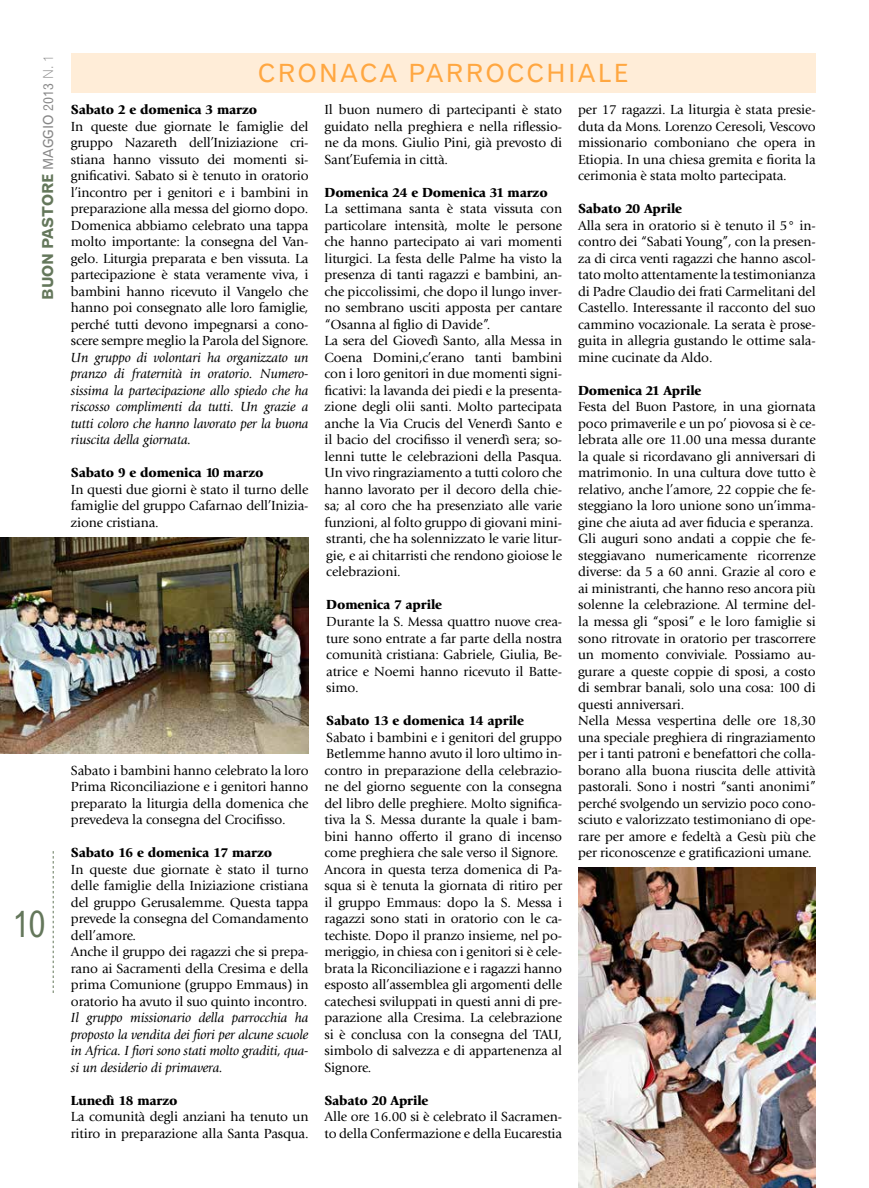
<style>
.page{position:relative;width:869px;height:1188px;background:#fff}
.page>*{position:absolute;margin:0;border:0;box-sizing:border-box;transform-origin:0 0}
.t1{font:37.5px "Gothic 720 BT Roman B";color:#64775b;scale:.9 1}
.t2{font:25px "Gothic 720 BT Roman B";letter-spacing:.1em;color:#ffa741}
.t3{font:15px "Gothic 720 BT Bold B";color:#64775b}
.t4{font:13.75px/16.5px "Giovanni Std";letter-spacing:-.01em;color:#000;text-align:justify}
.t5{font:italic 13.75px/16.5px "Giovanni Std";letter-spacing:-.01em;color:#000;text-align:justify}
.t6{font:900 13.75px "Giovanni Std";letter-spacing:-.01em;color:#000}
.s1{font-family:"Gothic 720 BT Roman B";font-size:13.75px;color:#878787}
.s2{font-family:"Gothic 720 BT Light B";font-size:13.75px;color:#878787}
</style>
<div class="page">
<svg style="left:53px;top:851px;width:1px;height:141px"></svg>
<img style="left:0;top:537px;width:308px;height:216px">
<img style="left:578px;top:867px;width:237px;height:320px">
<div style="left:71px;top:53px;width:744px;height:39px;background:#ffedd8"></div>
<p class="t3" style="left:39px;top:299px;width:246px;rotate:-90deg">BUON PASTORE <span class="s1">MAGGIO 2013</span> <span class="s2">N. 1</span></p>
<h1 class="t1" style="left:13px;top:900px;width:38px">10</h1>
<h2 class="t2" style="left:258px;top:58px;width:354px">CRONACA PARROCCHIALE</h2>
<p class="t6" style="left:71px;top:101px;width:188px">Sabato 2 e domenica 3 marzo</p>
<p class="t4" style="left:71px;top:118px;width:239px">In queste due giornate le famiglie del gruppo Nazareth dell’Iniziazione cri&shy;stiana hanno vissuto dei momenti si&shy;gnificativi. Sabato si è tenuto in oratorio l’incontro per i genitori e i bambini in preparazione alla messa del giorno dopo.<br>Domenica abbiamo celebrato una tappa molto importante: la consegna del Van&shy;gelo. Liturgia preparata e ben vissuta. La partecipazione è stata veramente viva, i bambini hanno ricevuto il Vangelo che hanno poi consegnato alle loro famiglie, perché tutti devono impegnarsi a cono&shy;scere sempre meglio la Parola del Signore.</p>
<p class="t5" style="left:71px;top:349px;width:239px">Un gruppo di volontari ha organizzato un pranzo di fraternità in oratorio. Numero&shy;sissima la partecipazione allo spiedo che ha riscosso complimenti da tutti. Un grazie a tutti coloro che hanno lavorato per la buona riuscita della giornata.</p>
<p class="t6" style="left:71px;top:464px;width:194px">Sabato 9 e domenica 10 marzo</p>
<p class="t4" style="left:71px;top:481px;width:239px">In questi due giorni è stato il turno delle famiglie del gruppo Cafarnao dell’Inizia&shy;zione cristiana.</p>
<p class="t4" style="left:71px;top:761px;width:239px">Sabato i bambini hanno celebrato la loro Prima Riconciliazione e i genitori hanno preparato la liturgia della domenica che prevedeva la consegna del Crocifisso.</p>
<p class="t6" style="left:71px;top:844px;width:203px">Sabato 16 e domenica 17 marzo</p>
<p class="t4" style="left:71px;top:860px;width:239px;text-align:left">In queste due giornate è stato il turno delle famiglie della Iniziazione cristiana del gruppo Gerusalemme. Questa tappa prevede la consegna del Comandamento dell’amore.<br>Anche il gruppo dei ragazzi che si prepa&shy;rano ai Sacramenti della Cresima e della prima Comunione (gruppo Emmaus) in oratorio ha avuto il suo quinto incontro.</p>
<p class="t5" style="left:71px;top:1009px;width:239px">Il gruppo missionario della parrocchia ha proposto la vendita dei fiori per alcune scuole in Africa. I fiori sono stati molto graditi, qua&shy;si un desiderio di primavera.</p>
<p class="t6" style="left:71px;top:1091px;width:108px">Lunedì 18 marzo</p>
<p class="t4" style="left:71px;top:1108px;width:239px">La comunità degli anziani ha tenuto un ritiro in preparazione alla Santa Pasqua.</p>
<p class="t4" style="left:324px;top:101px;width:239px">Il buon numero di partecipanti è stato guidato nella preghiera e nella riflessio&shy;ne da mons. Giulio Pini, già prevosto di Sant’Eufemia in città.</p>
<p class="t6" style="left:324px;top:184px;width:225px">Domenica 24 e Domenica 31 marzo</p>
<p class="t4" style="left:324px;top:200px;width:239px;text-align:left">La settimana santa è stata vissuta con particolare intensità, molte le persone che hanno partecipato ai vari momenti liturgici. La festa delle Palme ha visto la presenza di tanti ragazzi e bambini, an&shy;che piccolissimi, che dopo il lungo inver&shy;no sembrano usciti apposta per cantare “Osanna al figlio di Davide”.<br>La sera del Giovedì Santo, alla Messa in Coena Domini,c’erano tanti bambini con i loro genitori in due momenti signi&shy;ficativi: la lavanda dei piedi e la presenta&shy;zione degli olii santi. Molto partecipata anche la Via Crucis del Venerdì Santo e il bacio del crocifisso il venerdì sera; so&shy;lenni tutte le celebrazioni della Pasqua.<br>Un vivo ringraziamento a tutti coloro che hanno lavorato per il decoro della chie&shy;sa; al coro che ha presenziato alle varie funzioni, al folto gruppo di giovani mini&shy;stranti, che ha solennizzato le varie litur&shy;gie, e ai chitarristi che rendono gioiose le celebrazioni.</p>
<p class="t6" style="left:326px;top:596px;width:117px">Domenica 7 aprile</p>
<p class="t4" style="left:326px;top:613px;width:237px">Durante la S. Messa quattro nuove crea&shy;ture sono entrate a far parte della nostra comunità cristiana: Gabriele, Giulia, Be&shy;atrice e Noemi hanno ricevuto il Batte&shy;simo.</p>
<p class="t6" style="left:326px;top:712px;width:199px">Sabato 13 e domenica 14 aprile</p>
<p class="t4" style="left:324px;top:728px;width:239px;text-align:left">Sabato i bambini e i genitori del gruppo Betlemme hanno avuto il loro ultimo in&shy;contro in preparazione della celebrazio&shy;ne del giorno seguente con la consegna del libro delle preghiere. Molto significa&shy;tiva la S. Messa durante la quale i bam&shy;bini hanno offerto il grano di incenso come preghiera che sale verso il Signore.<br>Ancora in questa terza domenica di Pa&shy;squa si è tenuta la giornata di ritiro per il gruppo Emmaus: dopo la S. Messa i ragazzi sono stati in oratorio con le ca&shy;techiste. Dopo il pranzo insieme, nel po&shy;meriggio, in chiesa con i genitori si è cele&shy;brata la Riconciliazione e i ragazzi hanno esposto all’assemblea gli argomenti delle catechesi sviluppati in questi anni di pre&shy;parazione alla Cresima. La celebrazione si è conclusa con la consegna del TAU, simbolo di salvezza e di appartenenza al Signore.</p>
<p class="t6" style="left:324px;top:1091px;width:105px">Sabato 20 Aprile</p>
<p class="t4" style="left:324px;top:1108px;width:239px">Alle ore 16.00 si è celebrato il Sacramen&shy;to della Confermazione e della Eucarestia</p>
<p class="t4" style="left:578px;top:101px;width:239px">per 17 ragazzi. La liturgia è stata presie&shy;duta da Mons. Lorenzo Ceresoli, Vescovo missionario comboniano che opera in Etiopia. In una chiesa gremita e fiorita la cerimonia è stata molto partecipata.</p>
<p class="t6" style="left:578px;top:200px;width:105px">Sabato 20 Aprile</p>
<p class="t4" style="left:578px;top:217px;width:239px">Alla sera in oratorio si è tenuto il 5° in&shy;contro dei “Sabati Young”, con la presen&shy;za di circa venti ragazzi che hanno ascol&shy;tato molto attentamente la testimonianza di Padre Claudio dei frati Carmelitani del Castello. Interessante il racconto del suo cammino vocazionale. La serata è prose&shy;guita in allegria gustando le ottime sala&shy;mine cucinate da Aldo.</p>
<p class="t6" style="left:578px;top:382px;width:125px">Domenica 21 Aprile</p>
<p class="t4" style="left:578px;top:398px;width:239px;text-align:left">Festa del Buon Pastore, in una giornata poco primaverile e un po’ piovosa si è ce&shy;lebrata alle ore 11.00 una messa durante la quale si ricordavano gli anniversari di matrimonio. In una cultura dove tutto è relativo, anche l’amore, 22 coppie che fe&shy;steggiano la loro unione sono un’imma&shy;gine che aiuta ad aver fiducia e speranza.<br>Gli auguri sono andati a coppie che fe&shy;steggiavano numericamente ricorrenze diverse: da 5 a 60 anni. Grazie al coro e ai ministranti, che hanno reso ancora più solenne la celebrazione. Al termine del&shy;la messa gli “sposi” e le loro famiglie si sono ritrovate in oratorio per trascorrere un momento conviviale. Possiamo au&shy;gurare a queste coppie di sposi, a costo di sembrar banali, solo una cosa: 100 di questi anniversari.<br>Nella Messa vespertina delle ore 18,30 una speciale preghiera di ringraziamento per i tanti patroni e benefattori che colla&shy;borano alla buona riuscita delle attività pastorali. Sono i nostri “santi anonimi” perché svolgendo un servizio poco cono&shy;sciuto e valorizzato testimoniano di ope&shy;rare per amore e fedeltà a Gesù più che per riconoscenze e gratificazioni umane.</p>
</div>
